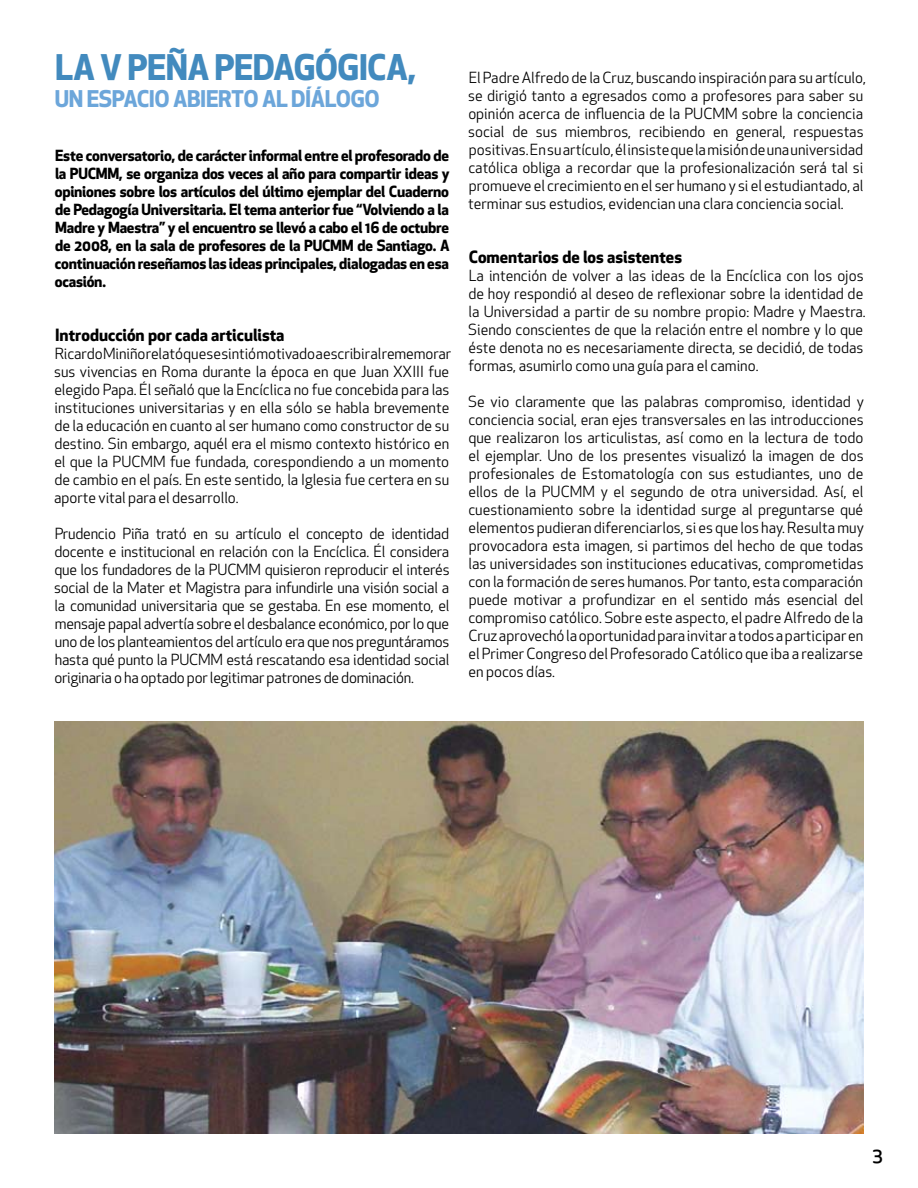
<style>
.page{position:relative;width:918px;height:1188px;background:#fff}
.page>*{position:absolute;margin:0;border:0;box-sizing:border-box;transform-origin:0 0}
.t1{font:700 34.5px "Apex New";letter-spacing:-.02em;color:#428abe}
.t2{font:700 22.5px "Apex New";letter-spacing:-.02em;color:#6ca6da}
.t3{font:500 18px "Apex New";color:#000}
.t4{font:700 16.5px "Apex New";color:#000}
.t5{font:15px/18px "Apex New";color:#000}
.t6{font:700 15px/18px "Apex New";letter-spacing:-.015em;color:#000;text-align:justify}
</style>
<div class="page">
<img style="left:54px;top:721px;width:810px;height:413px">
<p class="t1" style="left:55px;top:42px;width:363px">La V peña pedagógica,</p>
<p class="t2" style="left:55px;top:82px;width:327px">un espacio abierto al díálogo</p>
<p class="t6" style="left:55px;top:146px;width:396px">Este conversatorio, de carácter informal entre el profesorado de la PUCMM, se organiza dos veces al año para compartir ideas y opiniones sobre los artículos del último ejemplar del Cuaderno de Pedagogía Universitaria. El tema anterior fue “Volviendo a la Madre y Maestra” y el encuentro se llevó a cabo el 16 de octubre de 2008, en la sala de profesores de la PUCMM de Santiago. A continuación reseñamos las ideas principales, dialogadas en esa ocasión.</p>
<p class="t4" style="left:55px;top:323px;width:231px">Introducción por cada articulista</p>
<p class="t5" style="left:54px;top:344px;width:399px">Ricardo Miniño relató que se sintió motivado a escribir al rememorar sus vivencias en Roma durante la época en que Juan XXIII fue elegido Papa. Él señaló que la Encíclica no fue concebida para las instituciones universitarias y en ella sólo se habla brevemente de la educación en cuanto al ser humano como constructor de su destino. Sin embargo, aquél era el mismo contexto histórico en el que la PUCMM fue fundada, corespondiendo a un momento de cambio en el país. En este sentido, la Iglesia fue certera en su aporte vital para el desarrollo.</p>
<p class="t5" style="left:54px;top:524px;width:397px;text-align:justify">Prudencio Piña trató en su artículo el concepto de identidad docente e institucional en relación con la Encíclica. Él considera que los fundadores de la PUCMM quisieron reproducir el interés social de la Mater et Magistra para infundirle una visión social a la comunidad universitaria que se gestaba. En ese momento, el mensaje papal advertía sobre el desbalance económico, por lo que uno de los planteamientos del artículo era que nos preguntáramos hasta qué punto la PUCMM está rescatando esa identidad social originaria o ha optado por legitimar patrones de dominación.</p>
<p class="t5" style="left:468px;top:69px;width:399px">El Padre Alfredo de la Cruz, buscando inspiración para su artículo, se dirigió tanto a egresados como a profesores para saber su opinión acerca de influencia de la PUCMM sobre la conciencia social de sus miembros, recibiendo en general, respuestas positivas. En su artículo, él insiste que la misión de una universidad católica obliga a recordar que la profesionalización será tal si promueve el crecimiento en el ser humano y si el estudiantado, al terminar sus estudios, evidencian una clara conciencia social.</p>
<p class="t4" style="left:469px;top:245px;width:215px">Comentarios de los asistentes</p>
<p class="t5" style="left:468px;top:267px;width:399px">La intención de volver a las ideas de la Encíclica con los ojos de hoy respondió al deseo de reflexionar sobre la identidad de la Universidad a partir de su nombre propio: Madre y Maestra.<br>Siendo conscientes de que la relación entre el nombre y lo que éste denota no es necesariamente directa, se decidió, de todas formas, asumirlo como una guía para el camino.</p>
<p class="t5" style="left:468px;top:393px;width:397px;text-align:justify">Se vio claramente que las palabras compromiso, identidad y conciencia social, eran ejes transversales en las introducciones que realizaron los articulistas, así como en la lectura de todo el ejemplar. Uno de los presentes visualizó la imagen de dos profesionales de Estomatología con sus estudiantes, uno de ellos de la PUCMM y el segundo de otra universidad. Así, el cuestionamiento sobre la identidad surge al preguntarse qué elementos pudieran diferenciarlos, si es que los hay. Resulta muy provocadora esta imagen, si partimos del hecho de que todas las universidades son instituciones educativas, comprometidas con la formación de seres humanos. Por tanto, esta comparación puede motivar a profundizar en el sentido más esencial del compromiso católico. Sobre este aspecto, el padre Alfredo de la Cruz aprovechó la oportunidad para invitar a todos a participar en el Primer Congreso del Profesorado Católico que iba a realizarse en pocos días.</p>
<p class="t3" style="left:872px;top:1143px;width:12px">3</p>
</div>
